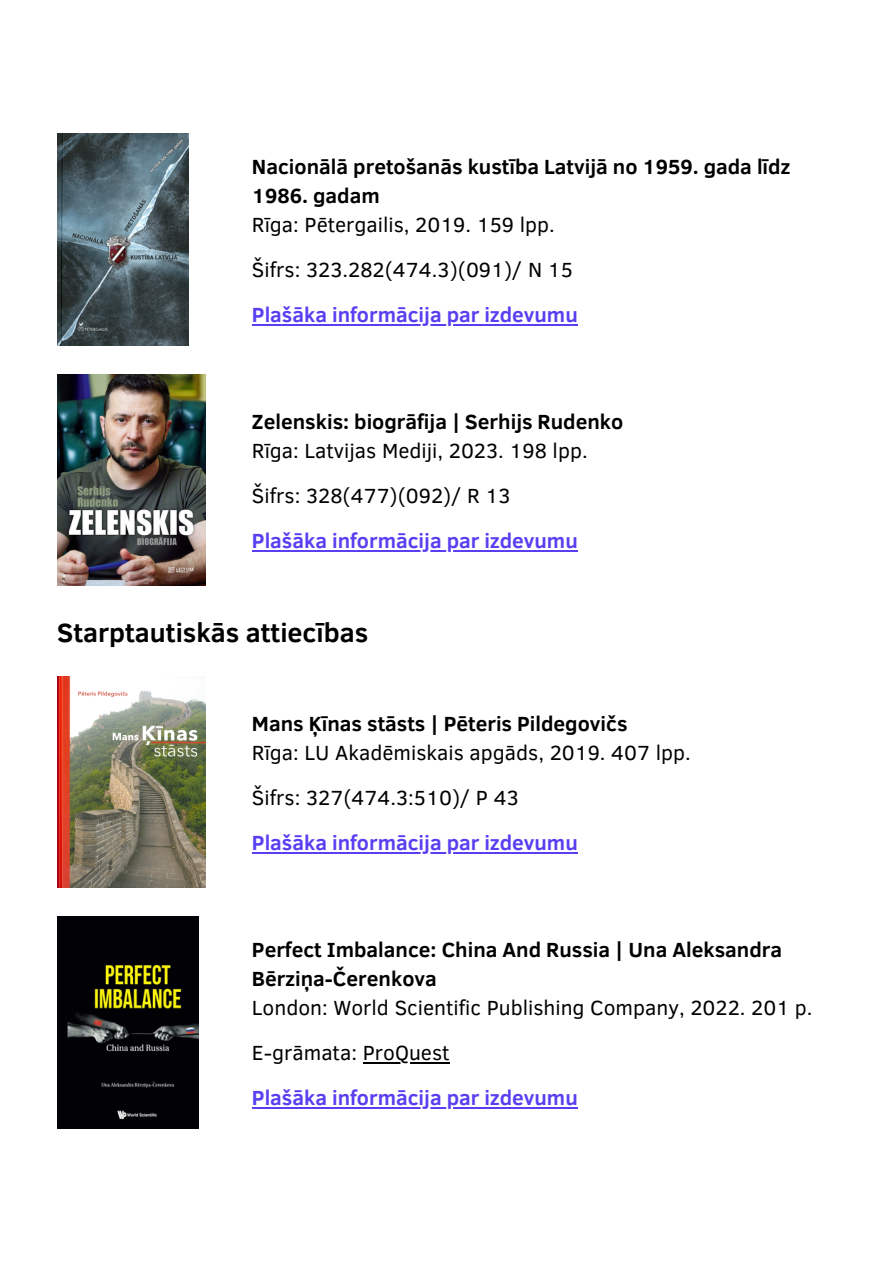
<style>
.page{position:relative;width:893px;height:1264px;background:#fff}
.page>*{position:absolute;margin:0;border:0;box-sizing:border-box;transform-origin:0 0}
.t1{font:700 27px "Clear Sans";color:#000}
.t2{font:21px/45px "Clear Sans";color:#000}
.t3{font:700 21px/29px "Clear Sans";color:#000}
.t4{font:700 21px "Clear Sans";color:#583ff1}
</style>
<div class="page">
<img style="left:57px;top:134px;width:132px;height:211px">
<img style="left:57px;top:374px;width:149px;height:212px">
<img style="left:57px;top:676px;width:149px;height:211px">
<hr style="left:252px;top:324px;width:326px;height:2px;background:#583ff1">
<hr style="left:252px;top:550px;width:326px;height:2px;background:#583ff1">
<hr style="left:252px;top:851px;width:326px;height:2px;background:#583ff1">
<img style="left:57px;top:916px;width:142px;height:212px">
<hr style="left:363px;top:1062px;width:86px;height:2px;background:#000">
<hr style="left:252px;top:1106px;width:326px;height:2px;background:#583ff1">
<p class="t3" style="left:252px;top:151px;width:539px">Nacionālā pretošanās kustība Latvijā no 1959. gada līdz<br>1986. gadam</p>
<p class="t2" style="left:252px;top:201px;width:322px">Rīga: Pētergailis, 2019. 159 lpp.<br>Šifrs: 323.282(474.3)(091)/ N 15</p>
<p class="t4" style="left:252px;top:299px;width:327px">Plašāka informācija par izdevumu</p>
<p class="t3" style="left:252px;top:406px;width:373px">Zelenskis: biogrāfija | Serhijs Rudenko</p>
<p class="t2" style="left:252px;top:427px;width:337px">Rīga: Latvijas Mediji, 2023. 198 lpp.<br>Šifrs: 328(477)(092)/ R 13</p>
<p class="t4" style="left:252px;top:525px;width:327px">Plašāka informācija par izdevumu</p>
<p class="t1" style="left:57px;top:612px;width:312px">Starptautiskās attiecības</p>
<p class="t3" style="left:252px;top:707px;width:377px">Mans Ķīnas stāsts | Pēteris Pildegovičs</p>
<p class="t2" style="left:252px;top:728px;width:440px">Rīga: LU Akadēmiskais apgāds, 2019. 407 lpp.<br>Šifrs: 327(474.3:510)/ P 43</p>
<p class="t4" style="left:252px;top:827px;width:327px">Plašāka informācija par izdevumu</p>
<p class="t3" style="left:252px;top:934px;width:531px">Perfect Imbalance: China And Russia | Una Aleksandra<br>Bērziņa-Čerenkova</p>
<p class="t2" style="left:252px;top:984px;width:562px">London: World Scientific Publishing Company, 2022. 201 p.<br>E-grāmata: ProQuest</p>
<p class="t4" style="left:252px;top:1082px;width:327px">Plašāka informācija par izdevumu</p>
</div>
